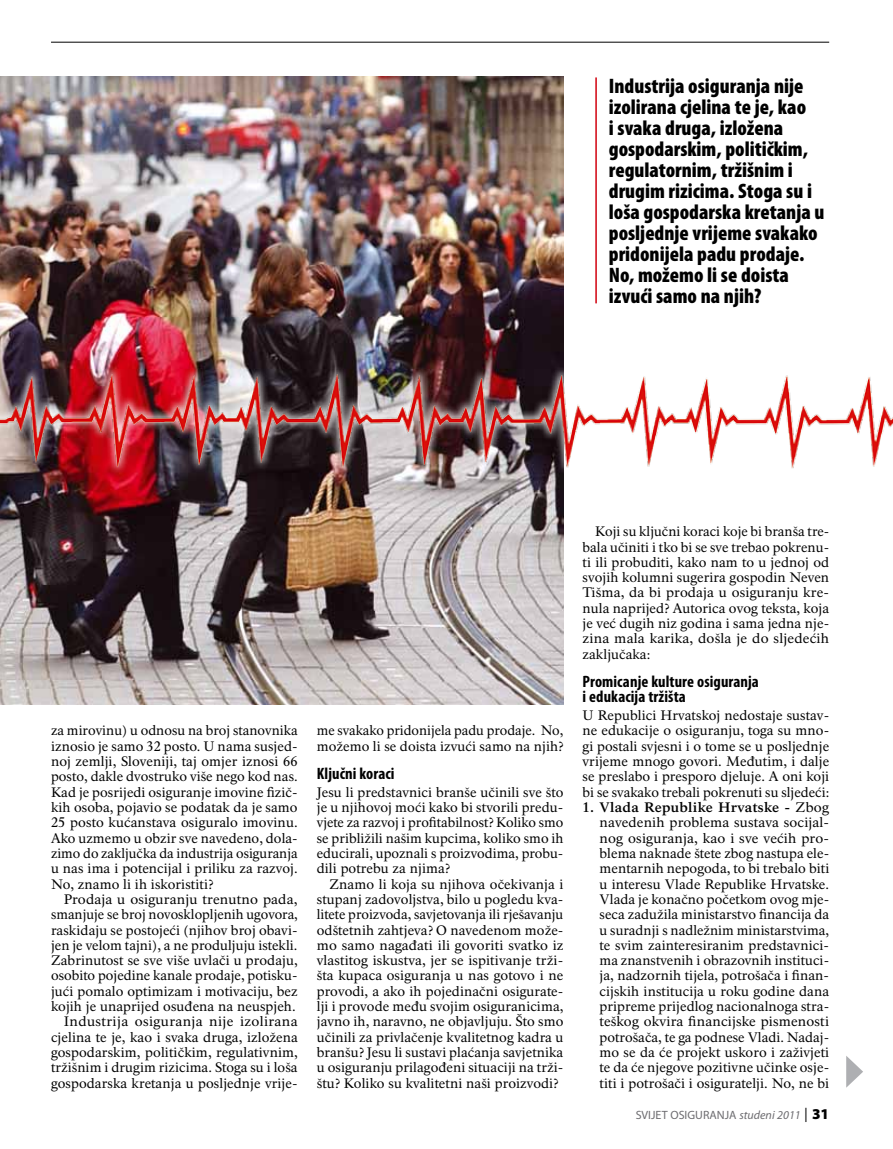
<style>
.page{position:relative;width:893px;height:1149px;background:#fff}
.page>*{position:absolute;margin:0;border:0;box-sizing:border-box;transform-origin:0 0}
.t1{font:900 condensed 21px/21px "Myriad Pro";color:#000}
.t2{font:700 condensed 16.5px/15.3px "Myriad Pro";letter-spacing:.005em;color:#000}
.t3{font:13.5px/15.3px "Rawlinson";letter-spacing:.005em;color:#000;text-align:justify}
.t4{font:12px "Myriad Pro";color:#6d6c70}
.s1{font-weight:700}
.s2{font-style:italic}
.s3{font-family:"Helvetica Neue LT Std";font-size:14.25px;color:#000}
.s4{font-weight:900;font-size:15px;color:#000}
</style>
<div class="page">
<hr style="left:51px;top:42px;width:778px;height:1px;background:#000">
<img style="left:0;top:77px;width:563px;height:627px">
<hr style="left:595px;top:77px;width:2px;height:226px;background:#d1010e">
<img style="left:0;top:344px;width:893px;height:137px">
<svg style="left:846px;top:1056px;width:17px;height:31px"></svg>
<p class="t1" style="left:609px;top:75px;width:217px">Industrija osiguranja nije izolirana cjelina te je, kao<br>i svaka druga, izložena gospodarskim, političkim, regulatornim, tržišnim i drugim rizicima. Stoga su i loša gospodarska kretanja u posljednje vrijeme svakako pridonijela padu prodaje.<br>No, možemo li se doista izvući samo na njih?</p>
<p class="t3" style="left:51px;top:723px;width:248px">za mirovinu) u odnosu na broj stanovnika iznosio je samo 32 posto. U nama susjed&shy;noj zemlji, Sloveniji, taj omjer iznosi 66 posto, dakle dvostruko više nego kod nas.<br>Kad je posrijedi osiguranje imovine fizič&shy;kih osoba, pojavio se podatak da je samo 25 posto kućanstava osiguralo imovinu.<br>Ako uzmemo u obzir sve navedeno, dola&shy;zimo do zaključka da industrija osiguranja u nas ima i potencijal i priliku za razvoj.<br>No, znamo li ih iskoristiti?</p>
<p class="t3" style="left:51px;top:891px;width:248px;text-align:right">Prodaja u osiguranju trenutno pada, smanjuje se broj novosklopljenih ugovora, raskidaju se postojeći (njihov broj obavi&shy;jen je velom tajni), a ne produljuju istekli.<br>Zabrinutost se sve više uvlači u prodaju, osobito pojedine kanale prodaje, potisku&shy;jući pomalo optimizam i motivaciju, bez kojih je unaprijed osuđena na neuspjeh.<br>Industrija osiguranja nije izolirana cjelina te je, kao i svaka druga, izložena gospodarskim, političkim, regulativnim, tržišnim i drugim rizicima. Stoga su i loša gospodarska kretanja u posljednje vrije-</p>
<p class="t3" style="left:317px;top:723px;width:248px">me svakako pridonijela padu prodaje. No, možemo li se doista izvući samo na njih?</p>
<p class="t2" style="left:317px;top:765px;width:79px">Ključni koraci</p>
<p class="t3" style="left:317px;top:784px;width:248px">Jesu li predstavnici branše učinili sve što je u njihovoj moći kako bi stvorili predu&shy;vjete za razvoj i profitabilnost? Koliko smo se približili našim kupcima, koliko smo ih educirali, upoznali s proizvodima, probu&shy;dili potrebu za njima?</p>
<p class="t3" style="left:317px;top:876px;width:248px;text-indent:13px">Znamo li koja su njihova očekivanja i stupanj zadovoljstva, bilo u pogledu kva&shy;litete proizvoda, savjetovanja ili rješavanju odštetnih zahtjeva? O navedenom može&shy;mo samo nagađati ili govoriti svatko iz vlastitog iskustva, jer se ispitivanje trži&shy;šta kupaca osiguranja u nas gotovo i ne provodi, a ako ih pojedinačni osigurate&shy;lji i provode među svojim osiguranicima, javno ih, naravno, ne objavljuju. Što smo učinili za privlačenje kvalitetnog kadra u branšu? Jesu li sustavi plaćanja savjetnika u osiguranju prilagođeni situaciji na trži&shy;štu? Koliko su kvalitetni naši proizvodi?</p>
<p class="t3" style="left:583px;top:524px;width:248px;text-indent:13px">Koji su ključni koraci koje bi branša tre&shy;bala učiniti i tko bi se sve trebao pokrenu&shy;ti ili probuditi, kako nam to u jednoj od svojih kolumni sugerira gospodin Neven Tišma, da bi prodaja u osiguranju kre&shy;nula naprijed? Autorica ovog teksta, koja je već dugih niz godina i sama jedna nje&shy;zina mala karika, došla je do sljedećih zaključaka:</p>
<p class="t2" style="left:583px;top:673px;width:178px">Promicanje kulture osiguranja i edukacija tržišta</p>
<p class="t3" style="left:583px;top:707px;width:248px">U Republici Hrvatskoj nedostaje sustav&shy;ne edukacije o osiguranju, toga su mno&shy;gi postali svjesni i o tome se u posljednje vrijeme mnogo govori. Međutim, i dalje se preslabo i presporo djeluje. A oni koji bi se svakako trebali pokrenuti su sljedeći:</p>
<p class="t3" style="left:600px;top:799px;width:231px;text-indent:-17px"><span class="s1">1. Vlada Republike Hrvatske -</span> Zbog navedenih problema sustava socijal&shy;nog osiguranja, kao i sve većih pro&shy;blema naknade štete zbog nastupa ele&shy;mentarnih nepogoda, to bi trebalo biti u interesu Vlade Republike Hrvatske.<br>Vlada je konačno početkom ovog mje&shy;seca zadužila ministarstvo financija da u suradnji s nadležnim ministarstvima, te svim zainteresiranim predstavnici&shy;ma znanstvenih i obrazovnih instituci&shy;ja, nadzornih tijela, potrošača i finan&shy;cijskih institucija u roku godine dana pripreme prijedlog nacionalnoga stra&shy;teškog okvira financijske pismenosti potrošača, te ga podnese Vladi. Nadaj&shy;mo se da će projekt uskoro i zaživjeti te da će njegove pozitivne učinke osje&shy;titi i potrošači i osiguratelji. No, ne bi</p>
<p class="t4" style="left:636px;top:1106px;width:195px">SVIJET OSIGURANJA <span class="s2">studeni 2011</span> <span class="s3">|</span> <span class="s4">31</span></p>
</div>
